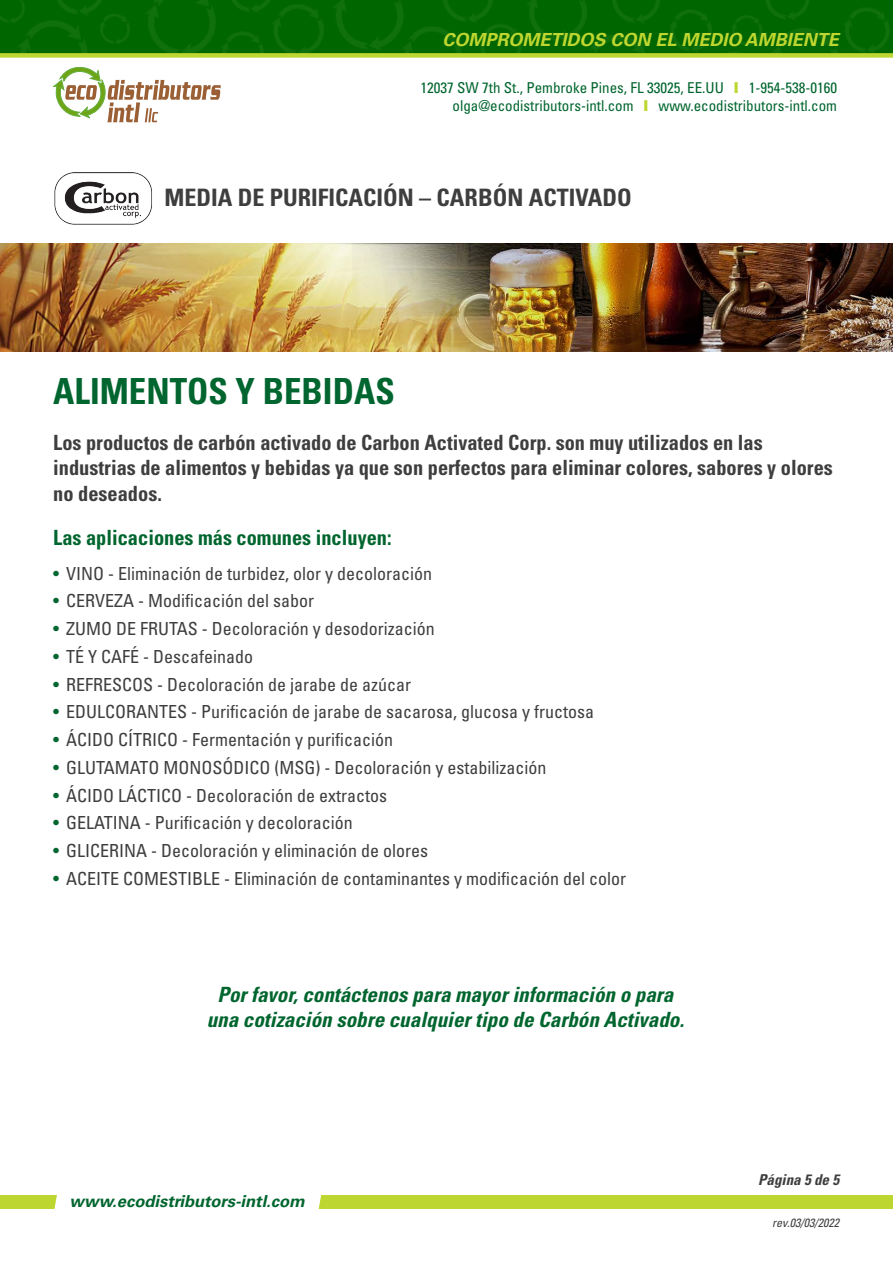
<style>
.page{position:relative;width:893px;height:1263px;background:#fff}
.page>*{position:absolute;margin:0;border:0;box-sizing:border-box;transform-origin:0 0}
.t1{font:700 condensed 36px "Univers LT Std";color:#00652e}
.t2{font:700 condensed 24px "Univers LT Std";color:#3e3e3f}
.t3{font:700 condensed 21px/25.5px "Univers LT Std";color:#3e3e3f}
.t4{font:italic 700 condensed 21px/25.5px "Univers LT Std";color:#00652e;text-align:center}
.t5{font:700 condensed 21px "Univers LT Std";color:#00652e}
.t6{font:condensed 18px "Univers LT Std";color:#3e3e3f}
.t7{font:italic 700 18px "Univers LT Std";color:#bed630}
.t8{font:italic 700 16.5px "Univers LT Std";color:#00652e}
.t9{font:condensed 15px/18px "Univers LT Std";color:#00652e;text-align:right}
.t10{font:italic 700 condensed 15px "Univers LT Std";color:#3e3e3f}
.t11{font:italic condensed 12px "Univers LT Std";color:#3e3e3f}
.s1{font-weight:900;font-stretch:normal;color:#bed630}
.s2{color:#00652e}
</style>
<div class="page">
<div style="left:0;top:1195px;width:893px;height:13px;background:#bed630"></div>
<div style="left:53px;top:1195px;width:270px;height:14px;background:#fff"></div>
<img style="left:0;top:0;width:893px;height:53px">
<div style="left:0;top:53px;width:893px;height:5px;background:#bed630"></div>
<svg style="left:53px;top:67px;width:168px;height:55px"></svg>
<img style="left:0;top:243px;width:893px;height:108px">
<img style="left:54px;top:173px;width:98px;height:51px">
<p class="t7" style="left:443px;top:29px;width:398px">COMPROMETIDOS CON EL MEDIO AMBIENTE</p>
<p class="t9" style="left:421px;top:78px;width:418px">12037 SW 7th St., Pembroke Pines, FL 33025, EE.UU <span class="s1">I</span> 1-954-538-0160 olga@ecodistributors-intl.com <span class="s1">I</span> www.ecodistributors-intl.com</p>
<p class="t2" style="left:165px;top:183px;width:469px">MEDIA DE PURIFICACIÓN – CARBÓN ACTIVADO</p>
<p class="t1" style="left:53px;top:369px;width:343px">ALIMENTOS Y BEBIDAS</p>
<p class="t3" style="left:53px;top:430px;width:781px">Los productos de carbón activado de Carbon Activated Corp. son muy utilizados en las industrias de alimentos y bebidas ya que son perfectos para eliminar colores, sabores y olores no deseados.</p>
<p class="t5" style="left:53px;top:525px;width:340px">Las aplicaciones más comunes incluyen:</p>
<p class="t6" style="left:53px;top:562px;width:380px"><span class="s2">•</span> VINO - Eliminación de turbidez, olor y decoloración</p>
<p class="t6" style="left:53px;top:590px;width:262px"><span class="s2">•</span> CERVEZA - Modificación del sabor</p>
<p class="t6" style="left:53px;top:617px;width:383px"><span class="s2">•</span> ZUMO DE FRUTAS - Decoloración y desodorización</p>
<p class="t6" style="left:53px;top:645px;width:201px"><span class="s2">•</span> TÉ Y CAFÉ - Descafeinado</p>
<p class="t6" style="left:53px;top:673px;width:359px"><span class="s2">•</span> REFRESCOS - Decoloración de jarabe de azúcar</p>
<p class="t6" style="left:53px;top:701px;width:542px"><span class="s2">•</span> EDULCORANTES - Purificación de jarabe de sacarosa, glucosa y fructosa</p>
<p class="t6" style="left:53px;top:728px;width:341px"><span class="s2">•</span> ÁCIDO CÍTRICO - Fermentación y purificación</p>
<p class="t6" style="left:53px;top:756px;width:495px"><span class="s2">•</span> GLUTAMATO MONOSÓDICO (MSG) - Decoloración y estabilización</p>
<p class="t6" style="left:53px;top:784px;width:335px"><span class="s2">•</span> ÁCIDO LÁCTICO - Decoloración de extractos</p>
<p class="t6" style="left:53px;top:812px;width:301px"><span class="s2">•</span> GELATINA - Purificación y decoloración</p>
<p class="t6" style="left:53px;top:839px;width:376px"><span class="s2">•</span> GLICERINA - Decoloración y eliminación de olores</p>
<p class="t6" style="left:53px;top:867px;width:574px"><span class="s2">•</span> ACEITE COMESTIBLE - Eliminación de contaminantes y modificación del color</p>
<p class="t4" style="left:207px;top:982px;width:479px">Por favor, contáctenos para mayor información o para una cotización sobre cualquier tipo de Carbón Activado.</p>
<p class="t8" style="left:70px;top:1192px;width:237px">www.ecodistributors-intl.com</p>
<p class="t10" style="left:758px;top:1170px;width:82px">Página 5 de 5</p>
<p class="t11" style="left:772px;top:1215px;width:68px">rev.03/03/2022</p>
</div>
